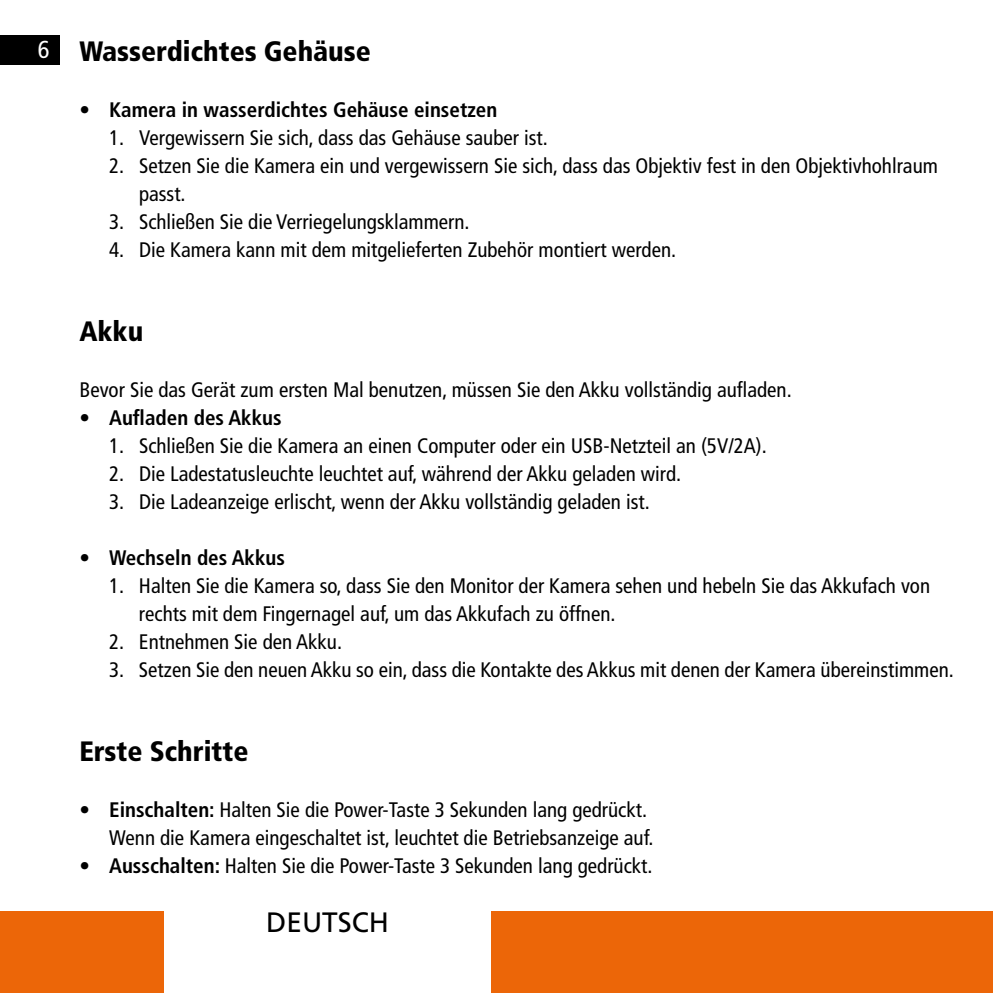
<style>
.page{position:relative;width:993px;height:993px;background:#fff}
.page>*{position:absolute;margin:0;border:0;box-sizing:border-box;transform-origin:0 0}
.t1{font:900 condensed 28px "Frutiger LT";color:#000}
.t2{font:28px "Frutiger LT";color:#000}
.t3{font:condensed 24.5px "Frutiger LT";color:#fff}
.t4{font:condensed 21px/28px "Frutiger LT";color:#000}
.t5{font:700 condensed 21px "Frutiger LT";color:#000}
.s1{font-weight:700}
</style>
<div class="page">
<div style="left:0;top:910px;width:164px;height:82px;background:#ec6608"></div>
<div style="left:491px;top:910px;width:501px;height:82px;background:#ec6608"></div>
<div style="left:0;top:35px;width:60px;height:29px;background:#000"></div>
<p class="t3" style="left:38px;top:35px;width:13px">6</p>
<h1 class="t1" style="left:79px;top:34px;width:293px">Wasserdichtes Gehäuse</h1>
<p class="t5" style="left:79px;top:97px;width:419px">• Kamera in wasserdichtes Gehäuse einsetzen</p>
<p class="t4" style="left:109px;top:124px;width:437px">1. Vergewissern Sie sich, dass das Gehäuse sauber ist.</p>
<p class="t4" style="left:139px;top:152px;width:800px;text-indent:-30px">2. Setzen Sie die Kamera ein und vergewissern Sie sich, dass das Objektiv fest in den Objektivhohlraum passt.</p>
<p class="t4" style="left:109px;top:208px;width:359px">3. Schließen Sie die Verriegelungsklammern.</p>
<p class="t4" style="left:109px;top:236px;width:565px">4. Die Kamera kann mit dem mitgelieferten Zubehör montiert werden.</p>
<h1 class="t1" style="left:79px;top:314px;width:65px">Akku</h1>
<p class="t4" style="left:79px;top:376px;width:710px">Bevor Sie das Gerät zum ersten Mal benutzen, müssen Sie den Akku vollständig aufladen.</p>
<p class="t5" style="left:79px;top:405px;width:204px">• Aufladen des Akkus</p>
<p class="t4" style="left:109px;top:432px;width:656px">1. Schließen Sie die Kamera an einen Computer oder ein USB-Netzteil an (5V/2A).</p>
<p class="t4" style="left:109px;top:460px;width:570px">2. Die Ladestatusleuchte leuchtet auf, während der Akku geladen wird.</p>
<p class="t4" style="left:109px;top:488px;width:539px">3. Die Ladeanzeige erlischt, wenn der Akku vollständig geladen ist.</p>
<p class="t5" style="left:79px;top:545px;width:207px">• Wechseln des Akkus</p>
<p class="t4" style="left:139px;top:572px;width:792px;text-indent:-30px">1. Halten Sie die Kamera so, dass Sie den Monitor der Kamera sehen und hebeln Sie das Akkufach von rechts mit dem Fingernagel auf, um das Akkufach zu öffnen.</p>
<p class="t4" style="left:109px;top:628px;width:231px">2. Entnehmen Sie den Akku.</p>
<p class="t4" style="left:109px;top:656px;width:843px">3. Setzen Sie den neuen Akku so ein, dass die Kontakte des Akkus mit denen der Kamera übereinstimmen.</p>
<h1 class="t1" style="left:79px;top:734px;width:170px">Erste Schritte</h1>
<p class="t4" style="left:109px;top:796px;width:542px;text-indent:-30px"><span class="s1">• Einschalten:</span> Halten Sie die Power-Taste 3 Sekunden lang gedrückt.<br>Wenn die Kamera eingeschaltet ist, leuchtet die Betriebsanzeige auf.</p>
<p class="t4" style="left:79px;top:852px;width:571px"><span class="s1">• Ausschalten:</span> Halten Sie die Power-Taste 3 Sekunden lang gedrückt.</p>
<h1 class="t2" style="left:266px;top:905px;width:124px">DEUTSCH</h1>
</div>
